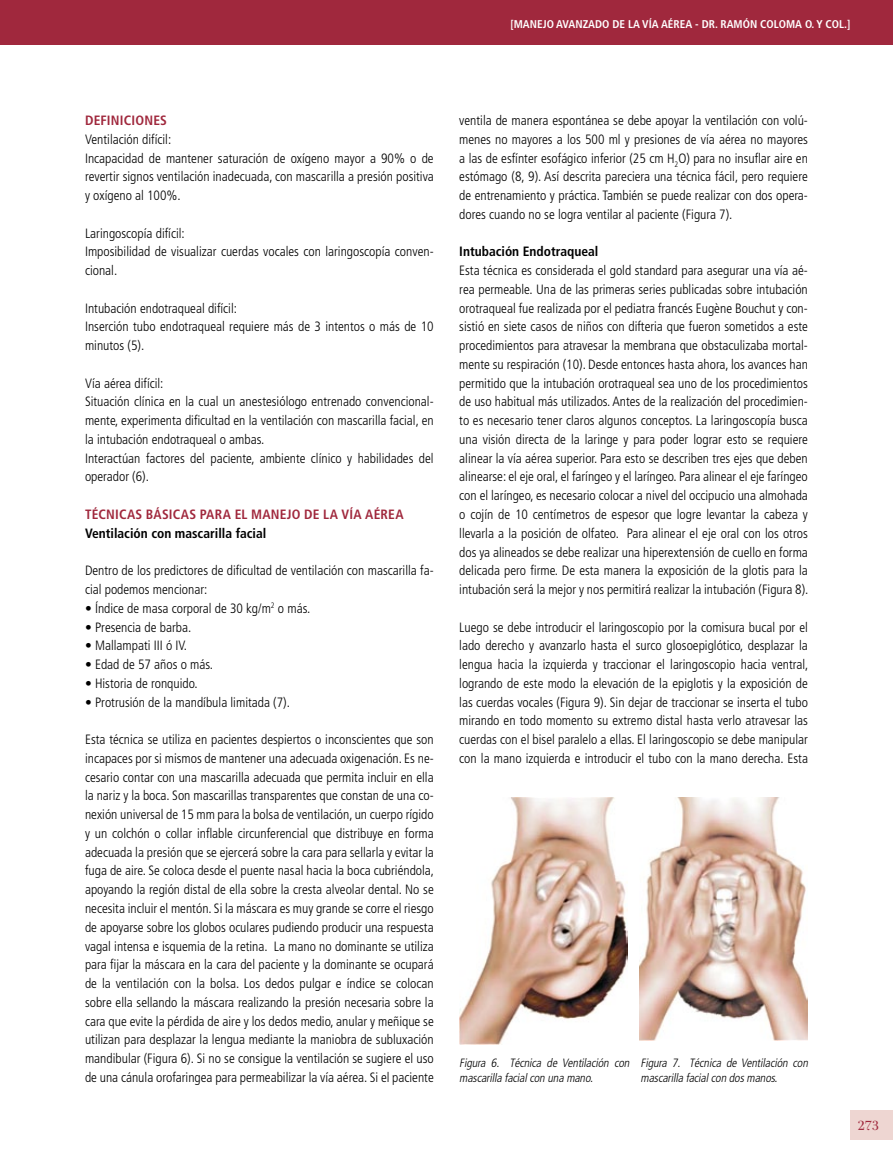
<style>
.page{position:relative;width:893px;height:1170px;background:#fff}
.page>*{position:absolute;margin:0;border:0;box-sizing:border-box;transform-origin:0 0}
.t1{font:19.5px "Filosofia Grand Caps";color:#a0283d;scale:1.1 1}
.t2{font:300 condensed 13.5px/18.8px "Frutiger";color:#000}
.t3{font:700 condensed 13.5px "Frutiger";color:#000}
.t4{font:700 condensed 13.5px "Frutiger";letter-spacing:.015em;color:#a0283d}
.t5{font:italic 300 condensed 12px/14.4px "Frutiger";color:#000}
.t6{font:700 condensed 11.25px "Frutiger";color:#fff}
</style>
<div class="page">
<div style="left:850px;top:1110px;width:43px;height:30px;background:#eed6d2"></div>
<div style="left:0;top:0;width:893px;height:44px;background:#a0283d"></div>
<img style="left:459px;top:797px;width:168px;height:247px">
<img style="left:640px;top:797px;width:168px;height:242px">
<p class="t6" style="left:510px;top:17px;width:341px">[MANEJO AVANZADO DE LA VÍA AÉREA - DR. RAMÓN COLOMA O. Y COL.]</p>
<p class="t4" style="left:85px;top:112px;width:68px">DEFINICIONES</p>
<p class="t2" style="left:85px;top:130px;width:350px">Ventilación difícil:<br>Incapacidad de mantener saturación de oxígeno mayor a 90% o de revertir signos ventilación inadecuada, con mascarilla a presión positiva y oxígeno al 100%.</p>
<p class="t2" style="left:85px;top:224px;width:350px">Laringoscopía difícil:<br>Imposibilidad de visualizar cuerdas vocales con laringoscopía conven&shy;cional.</p>
<p class="t2" style="left:85px;top:299px;width:350px">Intubación endotraqueal difícil:<br>Inserción tubo endotraqueal requiere más de 3 intentos o más de 10 minutos (5).</p>
<p class="t2" style="left:85px;top:374px;width:350px">Vía aérea difícil:<br>Situación clínica en la cual un anestesiólogo entrenado convencional&shy;mente, experimenta dificultad en la ventilación con mascarilla facial, en la intubación endotraqueal o ambas.<br>Interactúan factores del paciente, ambiente clínico y habilidades del operador (6).</p>
<p class="t4" style="left:85px;top:506px;width:320px">TÉCNI CAS BÁSI CAS PARA EL MANEJO DE LA VÍA AÉREA</p>
<p class="t3" style="left:85px;top:525px;width:183px">VENTILACIÓN CON MASCARILLA FACIAL</p>
<p class="t2" style="left:85px;top:561px;width:350px">Dentro de los predictores de dificultad de ventilación con mascarilla fa&shy;cial podemos mencionar:</p>
<p class="t2" style="left:85px;top:599px;width:227px">• Índice de masa corporal de 30 kg/m<sup>2</sup> o más.</p>
<p class="t2" style="left:85px;top:617px;width:108px">• Presencia de barba.</p>
<p class="t2" style="left:85px;top:636px;width:103px">• Mallampati III ó IV.</p>
<p class="t2" style="left:85px;top:655px;width:129px">• Edad de 57 años o más.</p>
<p class="t2" style="left:85px;top:674px;width:114px">• Historia de ronquido.</p>
<p class="t2" style="left:85px;top:692px;width:206px">• Protrusión de la mandíbula limitada (7).</p>
<p class="t2" style="left:85px;top:730px;width:351px;text-align:justify">Esta técnica se utiliza en pacientes despiertos o inconscientes que son incapaces por si mismos de mantener una adecuada oxigenación. Es ne&shy;cesario contar con una mascarilla adecuada que permita incluir en ella la nariz y la boca. Son mascarillas transparentes que constan de una co&shy;nexión universal de 15 mm para la bolsa de ventilación, un cuerpo rígido y un colchón o collar inflable circunferencial que distribuye en forma adecuada la presión que se ejercerá sobre la cara para sellarla y evitar la fuga de aire. Se coloca desde el puente nasal hacia la boca cubriéndola, apoyando la región distal de ella sobre la cresta alveolar dental. No se necesita incluir el mentón. Si la máscara es muy grande se corre el riesgo de apoyarse sobre los globos oculares pudiendo producir una respuesta vagal intensa e isquemia de la retina. La mano no dominante se utiliza para fijar la máscara en la cara del paciente y la dominante se ocupará de la ventilación con la bolsa. Los dedos pulgar e índice se colocan sobre ella sellando la máscara realizando la presión necesaria sobre la cara que evite la pérdida de aire y los dedos medio, anular y meñique se utilizan para desplazar la lengua mediante la maniobra de subluxación mandibular (Figura 6). Si no se consigue la ventilación se sugiere el uso de una cánula orofaringea para permeabilizar la vía aérea. Si el paciente</p>
<p class="t2" style="left:459px;top:111px;width:350px;text-align:justify">ventila de manera espontánea se debe apoyar la ventilación con volú&shy;menes no mayores a los 500 ml y presiones de vía aérea no mayores a las de esfínter esofágico inferior (25 cm H<sub>2</sub>O) para no insuflar aire en estómago (8, 9). Así descrita pareciera una técnica fácil, pero requiere de entrenamiento y práctica. También se puede realizar con dos opera&shy;dores cuando no se logra ventilar al paciente (Figura 7).</p>
<p class="t3" style="left:459px;top:243px;width:141px">INTUBACIÓN ENDOTRAQUEAL</p>
<p class="t2" style="left:459px;top:261px;width:351px;text-align:justify">Esta técnica es considerada el gold standard para asegurar una vía aé&shy;rea permeable. Una de las primeras series publicadas sobre intubación orotraqueal fue realizada por el pediatra francés Eugène Bouchut y con&shy;sistió en siete casos de niños con difteria que fueron sometidos a este procedimientos para atravesar la membrana que obstaculizaba mortal&shy;mente su respiración (10). Desde entonces hasta ahora, los avances han permitido que la intubación orotraqueal sea uno de los procedimientos de uso habitual más utilizados. Antes de la realización del procedimien&shy;to es necesario tener claros algunos conceptos. La laringoscopía busca una visión directa de la laringe y para poder lograr esto se requiere alinear la vía aérea superior. Para esto se describen tres ejes que deben alinearse: el eje oral, el faríngeo y el laríngeo. Para alinear el eje faríngeo con el laríngeo, es necesario colocar a nivel del occipucio una almohada o cojín de 10 centímetros de espesor que logre levantar la cabeza y llevarla a la posición de olfateo. Para alinear el eje oral con los otros dos ya alineados se debe realizar una hiperextensión de cuello en forma delicada pero firme. De esta manera la exposición de la glotis para la intubación será la mejor y nos permitirá realizar la intubación (Figura 8).</p>
<p class="t2" style="left:459px;top:617px;width:351px;text-align:justify">Luego se debe introducir el laringoscopio por la comisura bucal por el lado derecho y avanzarlo hasta el surco glosoepiglótico, desplazar la lengua hacia la izquierda y traccionar el laringoscopio hacia ventral, logrando de este modo la elevación de la epiglotis y la exposición de las cuerdas vocales (Figura 9). Sin dejar de traccionar se inserta el tubo mirando en todo momento su extremo distal hasta verlo atravesar las cuerdas con el bisel paralelo a ellas. El laringoscopio se debe manipular con la mano izquierda e introducir el tubo con la mano derecha. Esta</p>
<p class="t5" style="left:459px;top:1056px;width:174px">Figura 6. Técnica de Ventilación con mascarilla facialcon una mano.</p>
<p class="t5" style="left:641px;top:1056px;width:171px">Figura 7. Técnica de Ventilación con mascarilla facialcon dosmanos.</p>
<h1 class="t1" style="left:857px;top:1113px;width:22px">273</h1>
</div>
